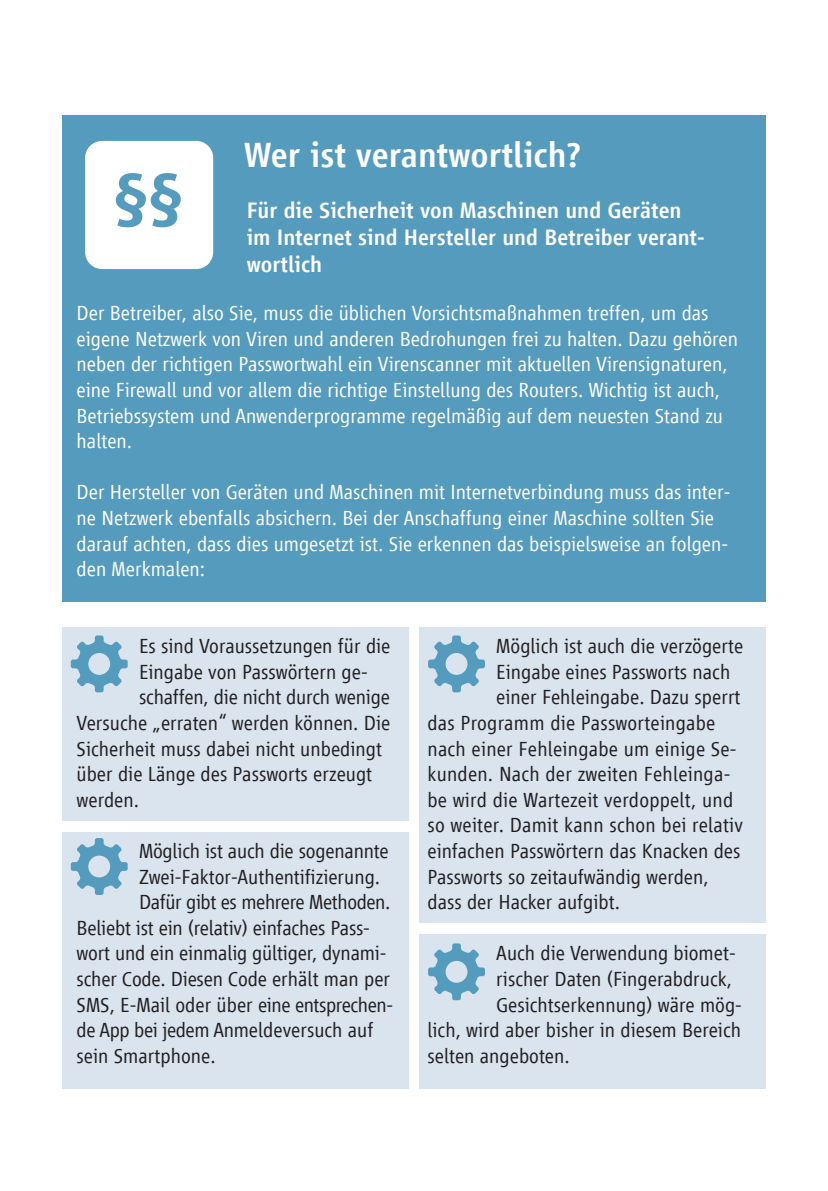
<style>
.page{position:relative;width:828px;height:1191px;background:#fff}
.page>*{position:absolute;margin:0;border:0;box-sizing:border-box;transform-origin:0 0}
.C_-_Überschrift__sch{font:500 80px "Vialog LT";color:#559bbe}
.C_-_Überschrift__sch-2{font:500 36px "Vialog LT";color:#fff}
.Zwischenüberschrift{font:500 23px/27px "Vialog LT";color:#fff}
.Fließtext{font:300 21px "Vialog LT";color:#231f20}
.Fließtext-2{font:300 21px/25.6px "Vialog LT";color:#fff}
.Fließtext-3{font:300 21px "Vialog LT";letter-spacing:-.02em;color:#231f20}
</style>
<div class="page">
<div style="left:62px;top:115px;width:703px;height:487px;background:#559bbe"></div>
<div style="left:62px;top:832px;width:346px;height:256px;background:#d9e4ee"></div>
<div style="left:85px;top:141px;width:128px;height:128px;background:#fff;border-radius:17px"></div>
<div style="left:62px;top:627px;width:346px;height:194px;background:#d9e4ee"></div>
<div style="left:419px;top:627px;width:346px;height:296px;background:#d9e4ee"></div>
<div style="left:419px;top:934px;width:346px;height:155px;background:#d9e4ee"></div>
<svg style="left:71px;top:635px;width:57px;height:57px"></svg>
<svg style="left:71px;top:838px;width:57px;height:57px"></svg>
<svg style="left:428px;top:635px;width:57px;height:57px"></svg>
<svg style="left:428px;top:943px;width:57px;height:57px"></svg>
<h1 class="C_-_Überschrift__sch-2" style="left:244px;top:135px;width:339px">Wer ist verantwortlich?</h1>
<h1 class="C_-_Überschrift__sch" style="left:109px;top:156px;width:79px">§§</h1>
<h2 class="Zwischenüberschrift" style="left:247px;top:197px;width:459px">Für die Sicherheit von Maschinen und Geräten im Internet sind Hersteller und Betreiber verant&shy;wortlich</h2>
<p class="Fließtext-2" style="left:77px;top:300px;width:663px">Der Betreiber, also Sie, muss die üblichen Vorsichtsmaßnahmen treffen, um das eigene Netzwerk von Viren und anderen Bedrohungen frei zu halten. Dazu gehören neben der richtigen Passwortwahl ein Virenscanner mit aktuellen Virensignaturen, eine Firewall und vor allem die richtige Einstellung des Routers. Wichtig ist auch, Betriebssystem und Anwenderprogramme regelmäßig auf dem neuesten Stand zu halten.</p>
<p class="Fließtext-2" style="left:77px;top:479px;width:655px">Der Hersteller von Geräten und Maschinen mit Internetverbindung muss das inter&shy;ne Netzwerk ebenfalls absichern. Bei der Anschaffung einer Maschine sollten Sie darauf achten, dass dies umgesetzt ist. Sie erkennen das beispielsweise an folgen&shy;den Merkmalen:</p>
<p class="Fließtext" style="left:139px;top:634px;width:253px">Es sind Voraussetzungen für die</p>
<p class="Fließtext" style="left:139px;top:660px;width:230px">Eingabe von Passwörtern ge-</p>
<p class="Fließtext" style="left:139px;top:686px;width:252px">schaffen, die nicht durch wenige</p>
<p class="Fließtext" style="left:77px;top:711px;width:315px">Versuche „erraten“ werden können. Die</p>
<p class="Fließtext" style="left:77px;top:737px;width:307px">Sicherheit muss dabei nicht unbedingt</p>
<p class="Fließtext" style="left:77px;top:762px;width:297px">über die Länge des Passworts erzeugt</p>
<p class="Fließtext" style="left:77px;top:788px;width:64px">werden.</p>
<p class="Fließtext" style="left:139px;top:839px;width:251px">Möglich ist auch die sogenannte</p>
<p class="Fließtext" style="left:139px;top:865px;width:243px">Zwei-Faktor-Authentifizierung.</p>
<p class="Fließtext-3" style="left:139px;top:890px;width:253px">Dafür gibt es mehrere Methoden.</p>
<p class="Fließtext" style="left:77px;top:916px;width:295px">Beliebt ist ein (relativ) einfaches Pass-</p>
<p class="Fließtext" style="left:77px;top:942px;width:311px">wort und ein einmalig gültiger, dynami-</p>
<p class="Fließtext" style="left:77px;top:967px;width:315px">scher Code. Diesen Code erhält man per</p>
<p class="Fließtext-3" style="left:77px;top:993px;width:318px">SMS, E-Mail oder über eine entsprechen-</p>
<p class="Fließtext" style="left:77px;top:1018px;width:298px">de App bei jedem Anmeldeversuch auf</p>
<p class="Fließtext" style="left:77px;top:1044px;width:140px">sein Smartphone.</p>
<p class="Fließtext" style="left:496px;top:634px;width:248px">Möglich ist auch die verzögerte</p>
<p class="Fließtext" style="left:496px;top:660px;width:236px">Eingabe eines Passworts nach</p>
<p class="Fließtext" style="left:496px;top:686px;width:246px">einer Fehleingabe. Dazu sperrt</p>
<p class="Fließtext" style="left:427px;top:711px;width:289px">das Programm die Passworteingabe</p>
<p class="Fließtext" style="left:427px;top:737px;width:311px">nach einer Fehleingabe um einige Se-</p>
<p class="Fließtext" style="left:427px;top:762px;width:304px">kunden. Nach der zweiten Fehleinga-</p>
<p class="Fließtext" style="left:427px;top:788px;width:307px">be wird die Wartezeit verdoppelt, und</p>
<p class="Fließtext" style="left:427px;top:814px;width:317px">so weiter. Damit kann schon bei relativ</p>
<p class="Fließtext" style="left:427px;top:839px;width:314px">einfachen Passwörtern das Knacken des</p>
<p class="Fließtext" style="left:427px;top:865px;width:283px">Passworts so zeitaufwändig werden,</p>
<p class="Fließtext" style="left:427px;top:890px;width:194px">dass der Hacker aufgibt.</p>
<p class="Fließtext" style="left:496px;top:942px;width:241px">Auch die Verwendung biomet-</p>
<p class="Fließtext" style="left:496px;top:967px;width:237px">rischer Daten (Fingerabdruck,</p>
<p class="Fließtext" style="left:496px;top:993px;width:247px">Gesichtserkennung) wäre mög-</p>
<p class="Fließtext" style="left:427px;top:1018px;width:315px">lich, wird aber bisher in diesem Bereich</p>
<p class="Fließtext" style="left:427px;top:1044px;width:144px">selten angeboten.</p>
</div>
